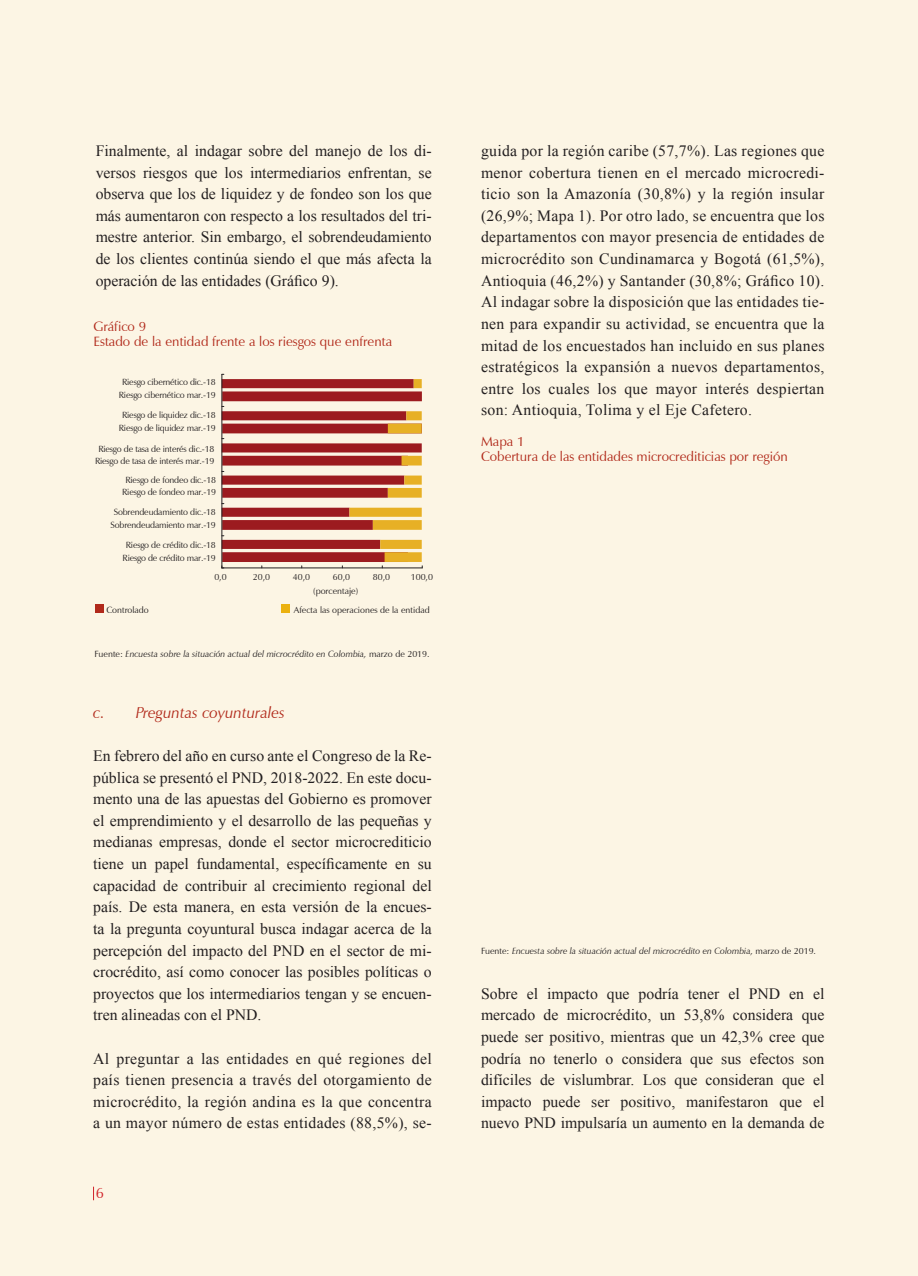
<style>
.page{position:relative;width:918px;height:1276px;background:#fff}
.page>*{position:absolute;margin:0;border:0;box-sizing:border-box;transform-origin:0 0}
.Cuerpo_de_texto{font:15.75px/21.6px "Times New Roman";color:#231f20;text-align:justify}
.t1{font:italic 15.75px "Zapf Humanist 601 BT";color:#b1291a}
.t2{font:15px "Zapf Humanist 601 BT";color:#d1232a}
.Título_de_gráfico{font:13.5px "Zapf Humanist 601 BT";color:#b1291a}
.t3{font:9px/12.5px "Zapf Humanist 601 BT";letter-spacing:-.02em;color:#231f20;text-align:center}
.Pie_de_gráficos_cuad{font:italic 9px "Zapf Humanist 601 BT";color:#231f20}
.t4{font:9px "Zapf Humanist 601 BT";color:#231f20}
.s1{font-style:normal}
</style>
<div class="page">
<div style="left:0;top:0;width:917px;height:1276px;background:#fcf5e4"></div>
<svg style="left:93px;top:1186px;width:1px;height:14px"></svg>
<div style="left:95px;top:604px;width:8px;height:9px;background:#b1291a"></div>
<div style="left:281px;top:604px;width:9px;height:9px;background:#ebb10f"></div>
<svg style="left:222px;top:374px;width:201px;height:194px"></svg>
<p class="Cuerpo_de_texto" style="left:96px;top:140px;width:338px">Finalmente, al indagar sobre del manejo de los di&shy;versos riesgos que los intermediarios enfrentan, se observa que los de liquidez y de fondeo son los que más aumentaron con respecto a los resultados del tri&shy;mestre anterior. Sin embargo, el sobrendeudamiento de los clientes continúa siendo el que más afecta la operación de las entidades (Gráfico 9).</p>
<p class="Título_de_gráfico" style="left:94px;top:318px;width:54px">Gráfico 9</p>
<p class="Título_de_gráfico" style="left:94px;top:333px;width:300px">Estado de la entidad frente a los riesgos que enfrenta</p>
<p class="t3" style="left:119px;top:376px;width:98px;line-height:12.9px">Riesgo cibernético dic.-18<br>Riesgo cibernético mar.-19</p>
<p class="t3" style="left:119px;top:409px;width:98px;line-height:12.9px">Riesgo de liquidez dic.-18<br>Riesgo de liquidez mar.-19</p>
<p class="t3" style="left:95px;top:442px;width:121px">Riesgo de tasa de interés dic.-18<br>Riesgo de tasa de interés mar.-19</p>
<p class="t3" style="left:122px;top:474px;width:95px">Riesgo de fondeo dic.-18<br>Riesgo de fondeo mar.-19</p>
<p class="t3" style="left:111px;top:506px;width:107px">Sobrendeudamiento dic.-18<br>Sobrendeudamiento mar.-19</p>
<p class="t3" style="left:123px;top:539px;width:95px">Riesgo de crédito dic.-18<br>Riesgo de crédito mar.-19</p>
<p class="t3" style="left:214px;top:570px;width:14px">0,0</p>
<p class="t3" style="left:253px;top:570px;width:19px">20,0</p>
<p class="t3" style="left:293px;top:570px;width:19px">40,0</p>
<p class="t3" style="left:333px;top:570px;width:19px">60,0</p>
<p class="t3" style="left:373px;top:570px;width:19px">80,0</p>
<p class="t3" style="left:411px;top:570px;width:24px">100,0</p>
<p class="t4" style="left:313px;top:585px;width:47px">(porcentaje)</p>
<p class="t4" style="left:106px;top:604px;width:44px">Controlado</p>
<p class="t4" style="left:294px;top:604px;width:137px">Afecta las operaciones de la entidad</p>
<p class="Pie_de_gráficos_cuad" style="left:95px;top:648px;width:337px"><span class="s1">Fuente:</span> Encuesta sobre la situación actual del microcrédito en Colombia, <span class="s1">marzo de 2019.</span></p>
<p class="t1" style="left:93px;top:703px;width:193px">c. Preguntas coyunturales</p>
<p class="Cuerpo_de_texto" style="left:93px;top:744px;width:340px">En febrero del año en curso ante el Congreso de la Re&shy;pública se presentó el PND, 2018-2022. En este docu&shy;mento una de las apuestas del Gobierno es promover el emprendimiento y el desarrollo de las pequeñas y medianas empresas, donde el sector microcrediticio tiene un papel fundamental, específicamente en su capacidad de contribuir al crecimiento regional del país. De esta manera, en esta versión de la encues&shy;ta la pregunta coyuntural busca indagar acerca de la percepción del impacto del PND en el sector de mi&shy;crocrédito, así como conocer las posibles políticas o proyectos que los intermediarios tengan y se encuen&shy;tren alineadas con el PND.</p>
<p class="Cuerpo_de_texto" style="left:93px;top:1047px;width:340px">Al preguntar a las entidades en qué regiones del país tienen presencia a través del otorgamiento de microcrédito, la región andina es la que concentra a un mayor número de estas entidades (88,5%), se-</p>
<p class="t2" style="left:96px;top:1184px;width:10px">6</p>
<p class="Cuerpo_de_texto" style="left:481px;top:140px;width:345px">guida por la región caribe (57,7%). Las regiones que menor cobertura tienen en el mercado microcredi&shy;ticio son la Amazonía (30,8%) y la región insular (26,9%; Mapa 1). Por otro lado, se encuentra que los departamentos con mayor presencia de entidades de microcrédito son Cundinamarca y Bogotá (61,5%), Antioquia (46,2%) y Santander (30,8%; Gráfico 10).<br>Al indagar sobre la disposición que las entidades tie&shy;nen para expandir su actividad, se encuentra que la mitad de los encuestados han incluido en sus planes estratégicos la expansión a nuevos departamentos, entre los cuales los que mayor interés despiertan son: Antioquia, Tolima y el Eje Cafetero.</p>
<p class="Título_de_gráfico" style="left:481px;top:433px;width:45px">Mapa 1</p>
<p class="Título_de_gráfico" style="left:481px;top:448px;width:308px">Cobertura de las entidades microcrediticias por región</p>
<p class="Pie_de_gráficos_cuad" style="left:481px;top:945px;width:337px"><span class="s1">Fuente:</span> Encuesta sobre la situación actual del microcrédito en Colombia, <span class="s1">marzo de 2019.</span></p>
<p class="Cuerpo_de_texto" style="left:481px;top:982px;width:345px">Sobre el impacto que podría tener el PND en el mercado de microcrédito, un 53,8% considera que puede ser positivo, mientras que un 42,3% cree que podría no tenerlo o considera que sus efectos son difíciles de vislumbrar. Los que consideran que el impacto puede ser positivo, manifestaron que el nuevo PND impulsaría un aumento en la demanda de</p>
</div>
